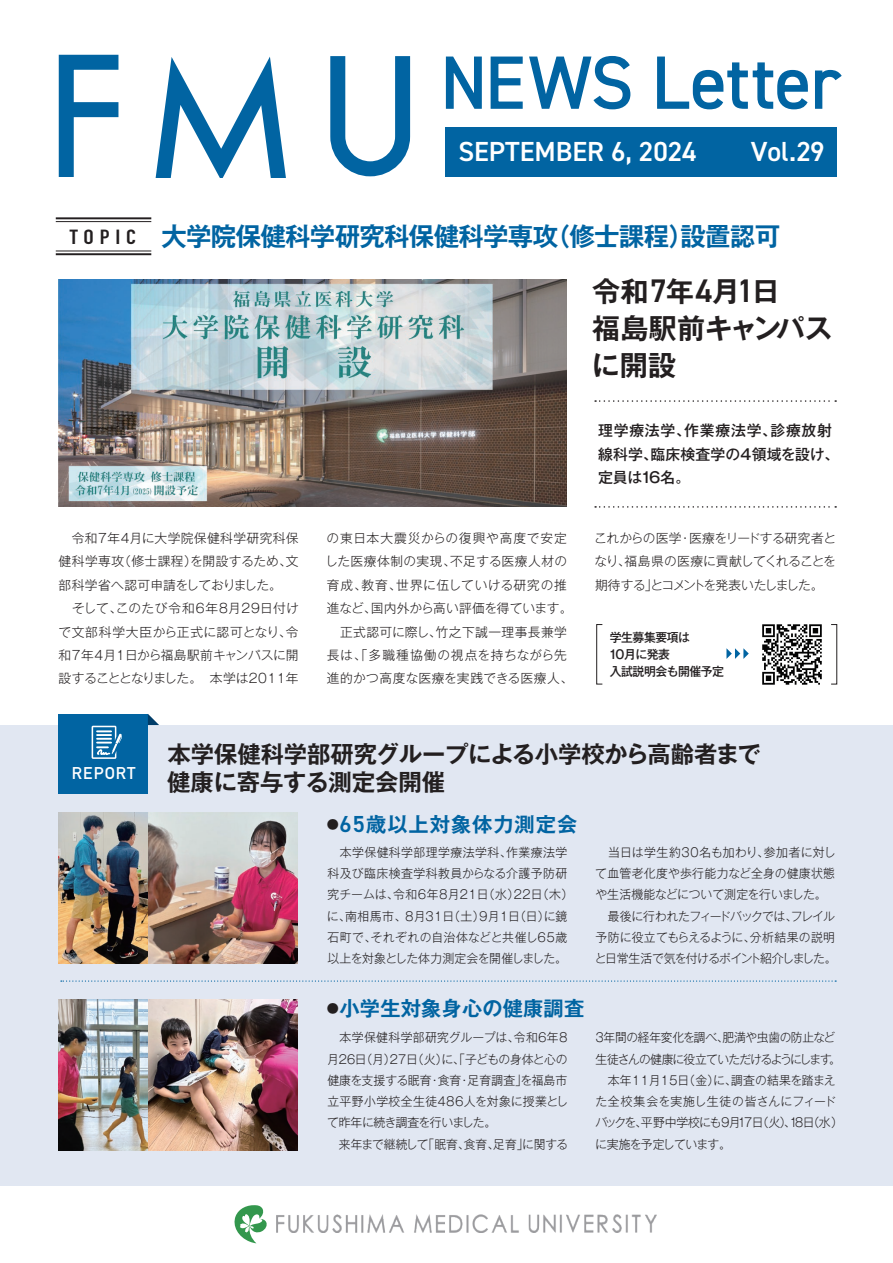
<style>
.page{position:relative;width:893px;height:1263px;background:#fff}
.page>*{position:absolute;margin:0;border:0;box-sizing:border-box;transform-origin:0 0}
.t1{font:73.5px "DIN2014";color:#0164a2}
.t2{font:700 28.05px/36.8px "Gothic MB101 Pro De";letter-spacing:-.005em;color:#231f20}
.t3{font:600 27.6px "DIN2014";color:#fff}
.t4{font:700 25.5px "Gothic MB101 Pro De";letter-spacing:-.03em;color:#0164a2}
.t5{font:700 23.4px/27.6px "Gothic MB101 Pro De";letter-spacing:-.005em;color:#231f20}
.t6{font:700 20.25px "Gothic MB101 Pro De";letter-spacing:.05em;color:#0164a2}
.t7{font:700 20.25px "Gothic MB101 Pro De";letter-spacing:.01em;color:#0164a2}
.t8{font:700 16.8px "DIN Alternate";letter-spacing:.07em;color:#fff}
.t9{font:500 14.85px/23.4px "Gothic MB101 Pro";letter-spacing:.005em;color:#231f20}
.t10{font:300 12.75px/23.4px "Gothic MB101 Pro";letter-spacing:.02em;color:#231f20}
.t11{font:300 12.3px/21.3px "Gothic MB101 Pro";letter-spacing:.02em;color:#231f20}
.t12{font:300 12.3px/21.3px "Gothic MB101 Pro";letter-spacing:-.05em;color:#231f20;scale:.96 1}
.t13{font:300 12.3px/21.3px "Gothic MB101 Pro";letter-spacing:-.015em;color:#231f20}
.t14{font:300 12.3px "Gothic MB101 Pro";letter-spacing:.03em;color:#231f20}
.t15{font:300 12.3px "Gothic MB101 Pro";letter-spacing:-.065em;color:#231f20}
.t16{font:300 12.3px "Gothic MB101 Pro";letter-spacing:-.015em;color:#231f20;scale:.96 1}
.t17{font:300 12.3px "Gothic MB101 Pro";letter-spacing:-.05em;color:#231f20}
.t18{font:300 12.3px "Gothic MB101 Pro";letter-spacing:.01em;color:#231f20}
.t19{font:500 12.15px/17px "Gothic MB101 Pro";letter-spacing:-.04em;color:#231f20}
.s1{font-family:"DIN Condensed";font-size:20.25px;color:#231f20}
.s2{font-family:"DIN2014";font-weight:600;font-size:32.7px}
.s3{font-family:"DIN2014";font-weight:600;font-size:23.25px}
</style>
<div class="page">
<hr style="left:892px;top:0;width:1px;height:573px;background:#e1e7f2">
<div style="left:0;top:725px;width:893px;height:460px;background:#e1e7f2"></div>
<div style="left:445px;top:127px;width:391px;height:49px;background:#0164a2"></div>
<svg style="left:445px;top:56px;width:37px;height:53px"></svg>
<svg style="left:490px;top:56px;width:141px;height:54px"></svg>
<svg style="left:657px;top:56px;width:185px;height:54px"></svg>
<svg style="left:58px;top:54px;width:61px;height:123px"></svg>
<div style="left:66px;top:102px;width:52px;height:15px;background:#0164a2"></div>
<svg style="left:330px;top:56px;width:81px;height:121px"></svg>
<svg style="left:155px;top:56px;width:131px;height:121px"></svg>
<hr style="left:56px;top:253px;width:95px;height:2px;background:#231f20">
<hr style="left:56px;top:251px;width:95px;height:1px;background:#231f20">
<hr style="left:56px;top:217px;width:95px;height:2px;background:#231f20">
<hr style="left:56px;top:221px;width:95px;height:1px;background:#231f20">
<svg style="left:595px;top:400px;width:241px;height:2px"></svg>
<svg style="left:595px;top:506px;width:241px;height:2px"></svg>
<div style="left:59px;top:714px;width:89px;height:79px;background:#0164a2"></div>
<svg style="left:148px;top:714px;width:11px;height:11px"></svg>
<svg style="left:82px;top:725px;width:53px;height:88px"></svg>
<img style="left:59px;top:279px;width:507px;height:228px">
<svg style="left:61px;top:980px;width:775px;height:2px"></svg>
<img style="left:59px;top:999px;width:239px;height:151px">
<img style="left:59px;top:813px;width:239px;height:151px">
<div style="left:596px;top:624px;width:7px;height:60px;border:1px solid #231f20"></div>
<svg style="left:726px;top:648px;width:23px;height:11px"></svg>
<img style="left:762px;top:624px;width:60px;height:61px">
<img style="left:276px;top:1215px;width:381px;height:17px">
<svg style="left:234px;top:1205px;width:33px;height:38px"></svg>
<h1 class="t1" style="left:440px;top:37px;width:401px">NEWS Letter</h1>
<h3 class="t3" style="left:458px;top:134px;width:240px">SEPTEMBER 6, 2024</h3>
<h3 class="t3" style="left:751px;top:133px;width:76px">Vol.29</h3>
<h3 class="t4" style="left:70px;top:215px;width:712px"><span class="s1">T O P I C</span> 大学院保健科学研究科保健科学専攻（修士課程）設置認可</h3>
<h2 class="t2" style="left:592px;top:270px;width:242px">令和<span class="s2">7</span>年<span class="s2">4</span>月<span class="s2">1</span>日<br>福島駅前キャンパスに開設</h2>
<p class="t9" style="left:598px;top:417px;width:243px">理学療法学、作業療法学、診療放射線科学、臨床検査学の４領域を設け、定員は16名。</p>
<p class="t10" style="left:58px;top:525px;width:242px">　令和７年４月に大学院保健科学研究科保健科学専攻（修士課程）を開設するため、文部科学省へ認可申請をしておりました。<br>　そして、このたび令和６年８月29日付けで文部科学大臣から正式に認可となり、令和７年４月１日から福島駅前キャンパスに開設することとなりました。　本学は2011年</p>
<p class="t10" style="left:325px;top:525px;width:250px">の東日本大震災からの復興や高度で安定した医療体制の実現、不足する医療人材の育成、教育、世界に伍していける研究の推進など、国内外から高い評価を得ています。　正式認可に際し、竹之下誠一理事長兼学長は、「多職種協働の視点を持ちながら先進的かつ高度な医療を実践できる医療人、</p>
<p class="t10" style="left:594px;top:525px;width:243px;text-align:justify">これからの医学・医療をリードする研究者となり、福島県の医療に貢献してくれることを期待する」とコメントを発表いたしました。　</p>
<p class="t19" style="left:609px;top:627px;width:117px">学生募集要項は<br>10月に発表<br>入試説明会も開催予定</p>
<h3 class="t8" style="left:72px;top:760px;width:65px">REPORT</h3>
<h3 class="t5" style="left:167px;top:738px;width:595px">本学保健科学部研究グループによる小学校から高齢者まで健康に寄与する測定会開催</h3>
<h3 class="t6" style="left:327px;top:807px;width:252px"><sup>●</sup><span class="s3">65</span>歳以上対象体力測定会</h3>
<p class="t11" style="left:327px;top:840px;width:248px">　本学保健科学部理学療法学科、作業療法学科及び臨床検査学科教員からなる介護予防研究チームは、令和６年８月21日（水）22日（木）に、南相馬市、８月31日（土）９月１日（日）に鏡石町で、それぞれの自治体などと共催し６５歳以上を対象とした体力測定会を開催しました。</p>
<p class="t14" style="left:596px;top:842px;width:242px">　当日は学生約30名も加わり、参加者に対し</p>
<p class="t14" style="left:595px;top:863px;width:241px">て血管老化度や歩行能力など全身の健康状態</p>
<p class="t13" style="left:595px;top:882px;width:233px">や生活機能などについて測定を行いました。</p>
<p class="t17" style="left:608px;top:906px;width:229px">最後に行われたフィードバックでは、フレイル</p>
<p class="t18" style="left:596px;top:927px;width:241px">予防に役立てもらえるように、分析結果の説明</p>
<p class="t15" style="left:595px;top:948px;width:243px">と日常生活で気を付けるポイント紹介しました。</p>
<h3 class="t7" style="left:327px;top:991px;width:259px"><sup>●</sup>小学生対象身心の健康調査</h3>
<p class="t13" style="left:327px;top:1025px;width:244px">　本学保健科学部研究グループは、令和６年８月26日（月）27日（火）に、「子どもの身体と心の健康を支援する眠育・食育・足育調査」を福島市立平野小学校全生徒４８６人を対象に授業として昨年に続き調査を行いました。</p>
<p class="t16" style="left:339px;top:1134px;width:240px">来年まで継続して「眠育、食育、足育」に関する</p>
<p class="t12" style="left:594px;top:1025px;width:261px">３年間の経年変化を調べ、肥満や虫歯の防止など生徒さんの健康に役立ていただけるようにします。　本年１１月１５日（金）に、調査の結果を踏まえた全校集会を実施し生徒の皆さんにフィードバックを、平野中学校にも９月17日（火）、18日（水）に実施を予定しています。</p>
</div>
